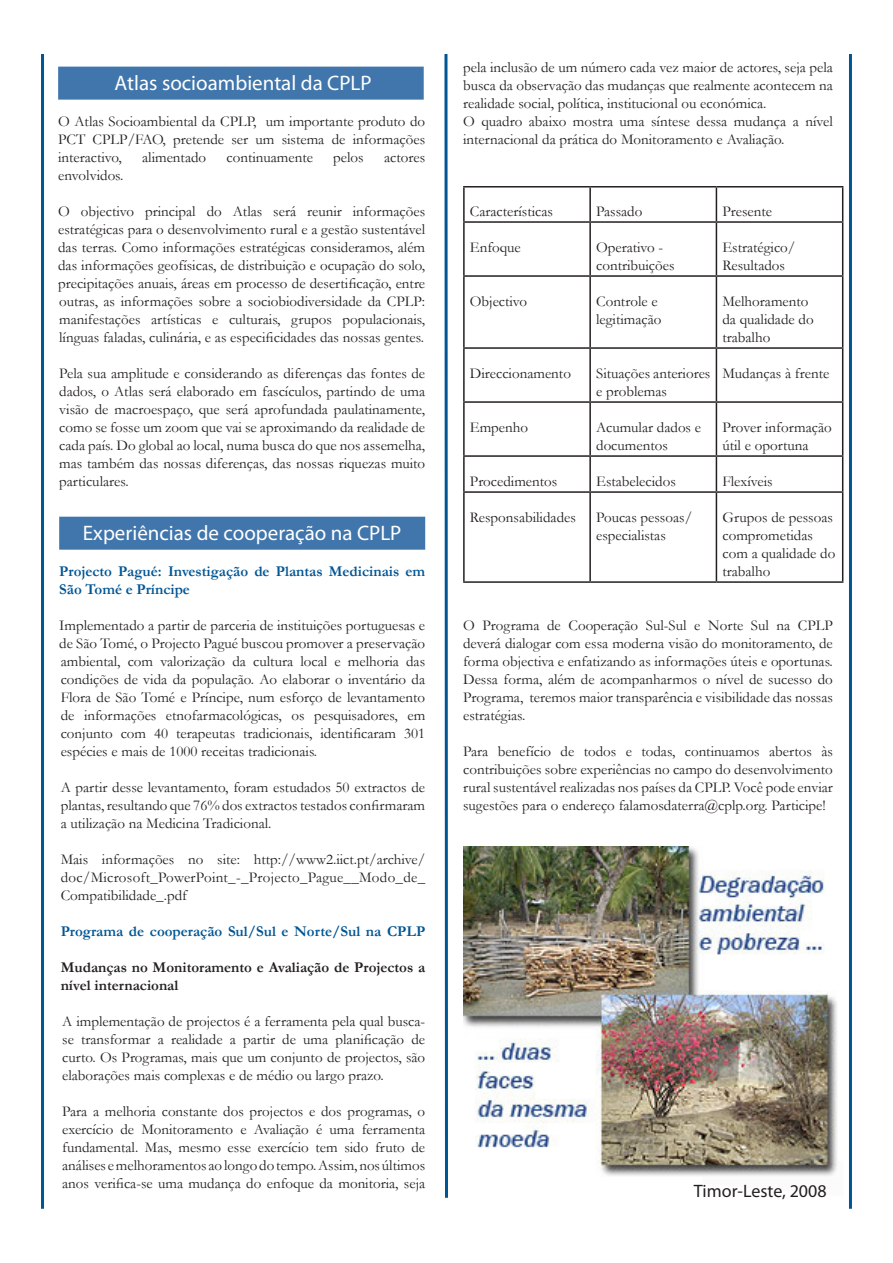
<style>
.page{position:relative;width:893px;height:1263px;background:#fff}
.page>*{position:absolute;margin:0;border:0;box-sizing:border-box;transform-origin:0 0}
.Title1{font:21px "Myriad Pro";color:#fff}
.t1{font:18px "Myriad Pro";color:#231f20}
.Testo1{font:15px/18px "Garamond";color:#231f20;text-align:justify}
.Testo1-2{font:700 15px/18px "Garamond";color:#005594}
.Testo1-3{font:700 15px/18px "Garamond";color:#231f20}
</style>
<div class="page">
<hr style="left:41px;top:54px;width:3px;height:1155px;background:#005594">
<hr style="left:849px;top:54px;width:3px;height:1155px;background:#005594">
<div style="left:58px;top:67px;width:366px;height:33px;background:#4176ad"></div>
<div style="left:59px;top:517px;width:366px;height:33px;background:#4176ad"></div>
<hr style="left:463px;top:186px;width:127px;height:2px;background:#231f20">
<hr style="left:463px;top:188px;width:2px;height:33px;background:#231f20">
<hr style="left:590px;top:186px;width:126px;height:2px;background:#231f20">
<hr style="left:589px;top:188px;width:2px;height:33px;background:#231f20">
<hr style="left:716px;top:186px;width:127px;height:2px;background:#231f20">
<hr style="left:716px;top:188px;width:1px;height:33px;background:#231f20">
<hr style="left:842px;top:188px;width:1px;height:33px;background:#231f20">
<hr style="left:463px;top:221px;width:127px;height:2px;background:#231f20">
<hr style="left:463px;top:223px;width:2px;height:52px;background:#231f20">
<hr style="left:590px;top:221px;width:126px;height:2px;background:#231f20">
<hr style="left:589px;top:223px;width:2px;height:52px;background:#231f20">
<hr style="left:716px;top:221px;width:127px;height:2px;background:#231f20">
<hr style="left:716px;top:223px;width:1px;height:52px;background:#231f20">
<hr style="left:842px;top:223px;width:1px;height:52px;background:#231f20">
<hr style="left:463px;top:275px;width:127px;height:2px;background:#231f20">
<hr style="left:463px;top:277px;width:2px;height:70px;background:#231f20">
<hr style="left:590px;top:275px;width:126px;height:2px;background:#231f20">
<hr style="left:589px;top:277px;width:2px;height:70px;background:#231f20">
<hr style="left:716px;top:275px;width:127px;height:2px;background:#231f20">
<hr style="left:716px;top:277px;width:1px;height:70px;background:#231f20">
<hr style="left:842px;top:277px;width:1px;height:70px;background:#231f20">
<hr style="left:463px;top:347px;width:127px;height:2px;background:#231f20">
<hr style="left:463px;top:349px;width:2px;height:52px;background:#231f20">
<hr style="left:590px;top:347px;width:126px;height:2px;background:#231f20">
<hr style="left:589px;top:349px;width:2px;height:52px;background:#231f20">
<hr style="left:716px;top:347px;width:127px;height:2px;background:#231f20">
<hr style="left:716px;top:349px;width:1px;height:52px;background:#231f20">
<hr style="left:842px;top:349px;width:1px;height:52px;background:#231f20">
<hr style="left:463px;top:401px;width:127px;height:2px;background:#231f20">
<hr style="left:463px;top:403px;width:2px;height:52px;background:#231f20">
<hr style="left:590px;top:401px;width:126px;height:2px;background:#231f20">
<hr style="left:589px;top:403px;width:2px;height:52px;background:#231f20">
<hr style="left:716px;top:401px;width:127px;height:2px;background:#231f20">
<hr style="left:716px;top:403px;width:1px;height:52px;background:#231f20">
<hr style="left:842px;top:403px;width:1px;height:52px;background:#231f20">
<hr style="left:463px;top:455px;width:127px;height:2px;background:#231f20">
<hr style="left:463px;top:457px;width:2px;height:34px;background:#231f20">
<hr style="left:590px;top:455px;width:126px;height:2px;background:#231f20">
<hr style="left:589px;top:457px;width:2px;height:34px;background:#231f20">
<hr style="left:716px;top:455px;width:127px;height:2px;background:#231f20">
<hr style="left:716px;top:457px;width:1px;height:34px;background:#231f20">
<hr style="left:842px;top:457px;width:1px;height:34px;background:#231f20">
<hr style="left:463px;top:491px;width:127px;height:2px;background:#231f20">
<hr style="left:463px;top:493px;width:2px;height:88px;background:#231f20">
<hr style="left:590px;top:491px;width:126px;height:2px;background:#231f20">
<hr style="left:589px;top:493px;width:2px;height:88px;background:#231f20">
<hr style="left:716px;top:491px;width:127px;height:2px;background:#231f20">
<hr style="left:716px;top:493px;width:1px;height:88px;background:#231f20">
<hr style="left:842px;top:493px;width:1px;height:88px;background:#231f20">
<hr style="left:463px;top:581px;width:127px;height:2px;background:#231f20">
<hr style="left:590px;top:581px;width:126px;height:2px;background:#231f20">
<hr style="left:716px;top:581px;width:127px;height:2px;background:#231f20">
<svg style="left:444px;top:54px;width:4px;height:1144px;background:#3f7fae"></svg>
<img style="left:464px;top:846px;width:373px;height:330px">
<p class="Title1" style="left:115px;top:70px;width:259px">Atlas socioambiental da CPLP</p>
<p class="Testo1" style="left:58px;top:112px;width:369px">O Atlas Socioambiental da CPLP, um importante produto do PCT CPLP/FAO, pretende ser um sistema de informações interactivo,</p>
<p class="Testo1" style="left:142px;top:148px;width:66px">alimentado</p>
<p class="Testo1" style="left:227px;top:148px;width:88px">continuamente</p>
<p class="Testo1" style="left:333px;top:148px;width:32px">pelos</p>
<p class="Testo1" style="left:384px;top:148px;width:43px">actores</p>
<p class="Testo1" style="left:58px;top:166px;width:67px">envolvidos.</p>
<p class="Testo1" style="left:58px;top:202px;width:369px">O objectivo principal do Atlas será reunir informações estratégicas para o desenvolvimento rural e a gestão sustentável das terras. Como informações estratégicas consideramos, além das informações geofísicas, de distribuição e ocupação do solo, precipitações anuais, áreas em processo de desertificação, entre outras, as informações sobre a sociobiodiversidade da CPLP: manifestações artísticas e culturais, grupos populacionais, línguas faladas, culinária, e as especificidades das nossas gentes.</p>
<p class="Testo1" style="left:59px;top:364px;width:368px">Pela sua amplitude e considerando as diferenças das fontes de dados, o Atlas será elaborado em fascículos, partindo de uma visão de macroespaço, que será aprofundada paulatinamente, como se fosse um zoom que vai se aproximando da realidade de cada país. Do global ao local, numa busca do que nos assemelha, mas também das nossas diferenças, das nossas riquezas muito particulares.</p>
<p class="Title1" style="left:83px;top:520px;width:320px">Experiências de cooperação na CPLP</p>
<p class="Testo1-2" style="left:59px;top:562px;width:367px">Projecto Pagué: Investigação de Plantas Medicinais em<br>São Tomé e Príncipe</p>
<p class="Testo1" style="left:59px;top:616px;width:368px">Implementado a partir de parceria de instituições portuguesas e de São Tomé, o Projecto Pagué buscou promover a preservação ambiental, com valorização da cultura local e melhoria das condições de vida da população. Ao elaborar o inventário da Flora de São Tomé e Príncipe, num esforço de levantamento de informações etnofarmacológicas, os pesquisadores, em conjunto com 40 terapeutas tradicionais, identificaram 301 espécies e mais de 1000 receitas tradicionais.</p>
<p class="Testo1" style="left:61px;top:778px;width:366px">A partir desse levantamento, foram estudados 50 extractos de plantas, resultando que 76% dos extractos testados confirmaram a utilização na Medicina Tradicional.</p>
<p class="Testo1" style="left:61px;top:850px;width:366px">Mais informações no site: http://www2.iict.pt/archive/ doc/Microsoft_PowerPoint_-_Projecto_Pague__Modo_de_ Compatibilidade_.pdf</p>
<p class="Testo1-2" style="left:61px;top:922px;width:366px">Programa de cooperação Sul/Sul e Norte/Sul na CPLP</p>
<p class="Testo1-3" style="left:61px;top:958px;width:366px">Mudanças no Monitoramento e Avaliação de Projectos a nível internacional</p>
<p class="Testo1" style="left:62px;top:1012px;width:365px">A implementação de projectos é a ferramenta pela qual busca&shy;se transformar a realidade a partir de uma planificação de curto. Os Programas, mais que um conjunto de projectos, são elaborações mais complexas e de médio ou largo prazo.</p>
<p class="Testo1" style="left:62px;top:1102px;width:365px">Para a melhoria constante dos projectos e dos programas, o exercício de Monitoramento e Avaliação é uma ferramenta fundamental. Mas, mesmo esse exercício tem sido fruto de análises e melhoramentos ao longo do tempo. Assim, nos últimos anos verifica-se uma mudança do enfoque da monitoria, seja</p>
<p class="Testo1" style="left:463px;top:58px;width:371px">pela inclusão de um número cada vez maior de actores, seja pela busca da observação das mudanças que realmente acontecem na realidade social, política, institucional ou económica.</p>
<p class="Testo1" style="left:463px;top:112px;width:371px">O quadro abaixo mostra uma síntese dessa mudança a nível internacional da prática do Monitoramento e Avaliação.</p>
<p class="Testo1" style="left:470px;top:202px;width:85px">Características</p>
<p class="Testo1" style="left:596px;top:202px;width:48px">Passado</p>
<p class="Testo1" style="left:722px;top:202px;width:51px">Presente</p>
<p class="Testo1" style="left:470px;top:238px;width:52px">Enfoque</p>
<p class="Testo1" style="left:596px;top:238px;width:80px">Operativo - contribuições</p>
<p class="Testo1" style="left:722px;top:238px;width:74px">Estratégico/<br>Resultados</p>
<p class="Testo1" style="left:470px;top:292px;width:59px">Objectivo</p>
<p class="Testo1" style="left:596px;top:292px;width:67px">Controle e legitimação</p>
<p class="Testo1" style="left:722px;top:292px;width:93px;text-align:left">Melhoramento da qualidade do trabalho</p>
<p class="Testo1" style="left:470px;top:364px;width:103px">Direccionamento</p>
<p class="Testo1" style="left:596px;top:364px;width:116px">Situações anteriores e problemas</p>
<p class="Testo1" style="left:722px;top:364px;width:108px">Mudanças à frente</p>
<p class="Testo1" style="left:470px;top:418px;width:60px">Empenho</p>
<p class="Testo1" style="left:596px;top:418px;width:106px">Acumular dados e documentos</p>
<p class="Testo1" style="left:722px;top:418px;width:111px">Prover informação útil e oportuna</p>
<p class="Testo1" style="left:470px;top:472px;width:89px">Procedimentos</p>
<p class="Testo1" style="left:596px;top:472px;width:81px">Estabelecidos</p>
<p class="Testo1" style="left:722px;top:472px;width:52px">Flexíveis</p>
<p class="Testo1" style="left:470px;top:508px;width:108px">Responsabilidades</p>
<p class="Testo1" style="left:596px;top:508px;width:97px">Poucas pessoas/ especialistas</p>
<p class="Testo1" style="left:722px;top:508px;width:114px;text-align:left">Grupos de pessoas comprometidas com a qualidade do trabalho</p>
<p class="Testo1" style="left:463px;top:616px;width:371px">O Programa de Cooperação Sul-Sul e Norte Sul na CPLP deverá dialogar com essa moderna visão do monitoramento, de forma objectiva e enfatizando as informações úteis e oportunas.<br>Dessa forma, além de acompanharmos o nível de sucesso do Programa, teremos maior transparência e visibilidade das nossas estratégias.</p>
<p class="Testo1" style="left:463px;top:742px;width:371px">Para benefício de todos e todas, continuamos abertos às contribuições sobre experiências no campo do desenvolvimento rural sustentável realizadas nos países da CPLP. Você pode enviar sugestões para o endereço falamosdaterra@cplp.org. Participe!</p>
<p class="t1" style="left:694px;top:1180px;width:134px">Timor-Leste, 2008</p>
</div>
